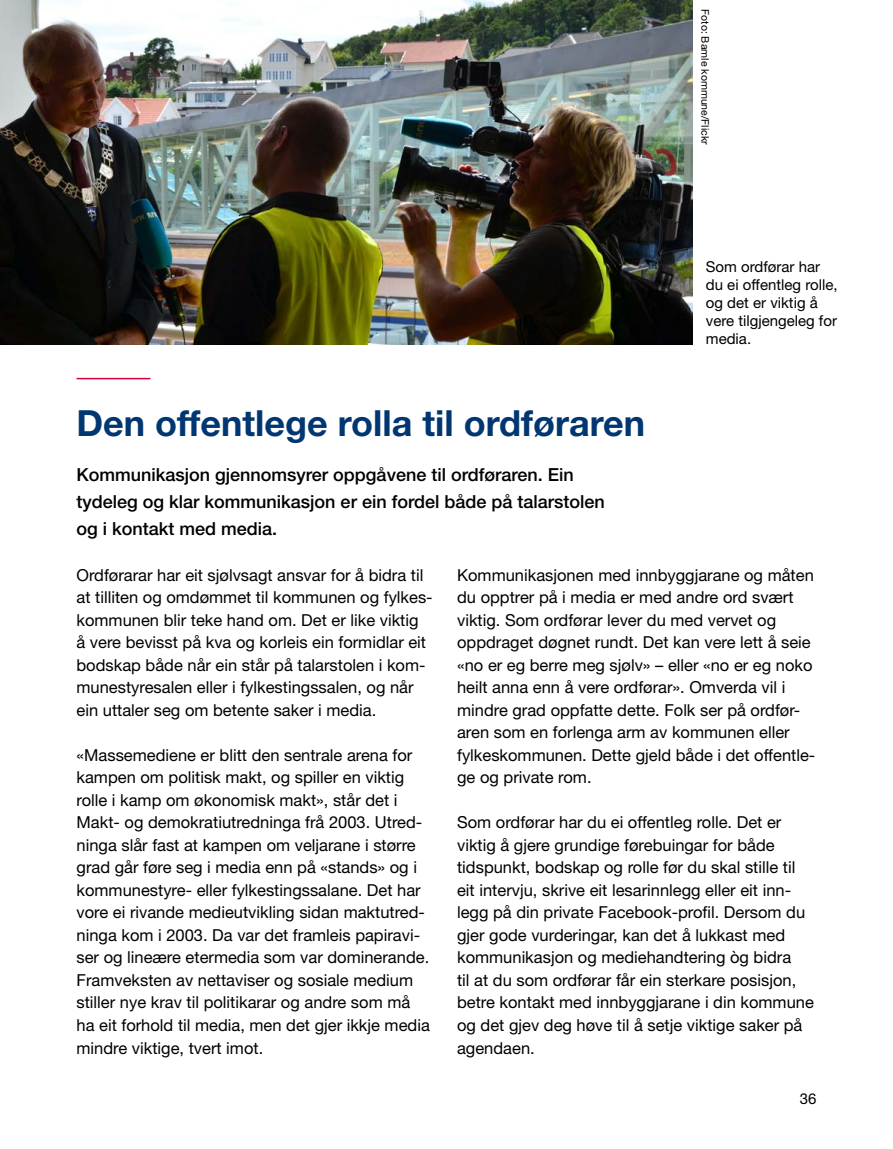
<style>
.page{position:relative;width:893px;height:1149px;background:#fff}
.page>*{position:absolute;margin:0;border:0;box-sizing:border-box;transform-origin:0 0}
.t1{font:700 36px "Helvetica Neue LT Pro";color:#003671}
.t2{font:500 18px/27px "Helvetica Neue LT Pro";color:#000}
.t3{font:16.5px/22.5px "Helvetica Neue LT Pro";color:#000}
.t4{font:15px/18px "Helvetica Neue LT Pro";color:#000}
.t5{font:10.5px "Helvetica Neue LT Pro";color:#000}
</style>
<div class="page">
<img style="left:0;top:0;width:692px;height:344px">
<hr style="left:77px;top:378px;width:73px;height:1px;background:#d0043c">
<p class="t5" style="left:712px;top:9px;width:137px;rotate:90deg">Foto: Bamle kommune/Flickr</p>
<p class="t4" style="left:706px;top:257px;width:133px">Som ordførar har du ei offentleg rolle, og det er viktig å vere tilgjengeleg for media.</p>
<h1 class="t1" style="left:77px;top:401px;width:570px">Den offentlege rolla til ordføraren</h1>
<p class="t2" style="left:77px;top:460px;width:530px">Kommunikasjon gjennomsyrer oppgåvene til ordføraren. Ein tydeleg og klar kommunikasjon er ein fordel både på talarstolen og i kontakt med media.</p>
<p class="t3" style="left:457px;top:563px;width:360px">Kommunikasjonen med innbyggjarane og måten du opptrer på i media er med andre ord svært viktig. Som ordførar lever du med vervet og oppdraget døgnet rundt. Det kan vere lett å seie «no er eg berre meg sjølv» – eller «no er eg noko heilt anna enn å vere ordførar». Omverda vil i mindre grad oppfatte dette. Folk ser på ordfør&shy;aren som en forlenga arm av kommunen eller fylkeskommunen. Dette gjeld både i det offentle&shy;ge og private rom.</p>
<p class="t3" style="left:457px;top:810px;width:358px">Som ordførar har du ei offentleg rolle. Det er viktig å gjere grundige førebuingar for både tidspunkt, bodskap og rolle før du skal stille til eit intervju, skrive eit lesarinnlegg eller eit inn&shy;legg på din private Facebook-profil. Dersom du gjer gode vurderingar, kan det å lukkast med kommunikasjon og mediehandtering òg bidra<br>til at du som ordførar får ein sterkare posisjon, betre kontakt med innbyggjarane i din kommune og det gjev deg høve til å setje viktige saker på agendaen.</p>
<p class="t3" style="left:77px;top:563px;width:358px">Ordførarar har eit sjølvsagt ansvar for å bidra til at tilliten og omdømmet til kommunen og fylkes&shy;kommunen blir teke hand om. Det er like viktig<br>å vere bevisst på kva og korleis ein formidlar eit bodskap både når ein står på talarstolen i kom&shy;munestyresalen eller i fylkestingssalen, og når ein uttaler seg om betente saker i media.</p>
<p class="t3" style="left:77px;top:743px;width:355px">«Massemediene er blitt den sentrale arena for kampen om politisk makt, og spiller en viktig rolle i kamp om økonomisk makt», står det i Makt- og demokratiutredninga frå 2003. Utred&shy;ninga slår fast at kampen om veljarane i større grad går føre seg i media enn på «stands» og i kommunestyre- eller fylkestingssalane. Det har vore ei rivande medieutvikling sidan maktutred&shy;ninga kom i 2003. Da var det framleis papiravi&shy;ser og lineære etermedia som var dominerande.<br>Framveksten av nettaviser og sosiale medium stiller nye krav til politikarar og andre som må ha eit forhold til media, men det gjer ikkje media mindre viktige, tvert imot.</p>
<p class="t4" style="left:800px;top:1088px;width:18px">36</p>
</div>
